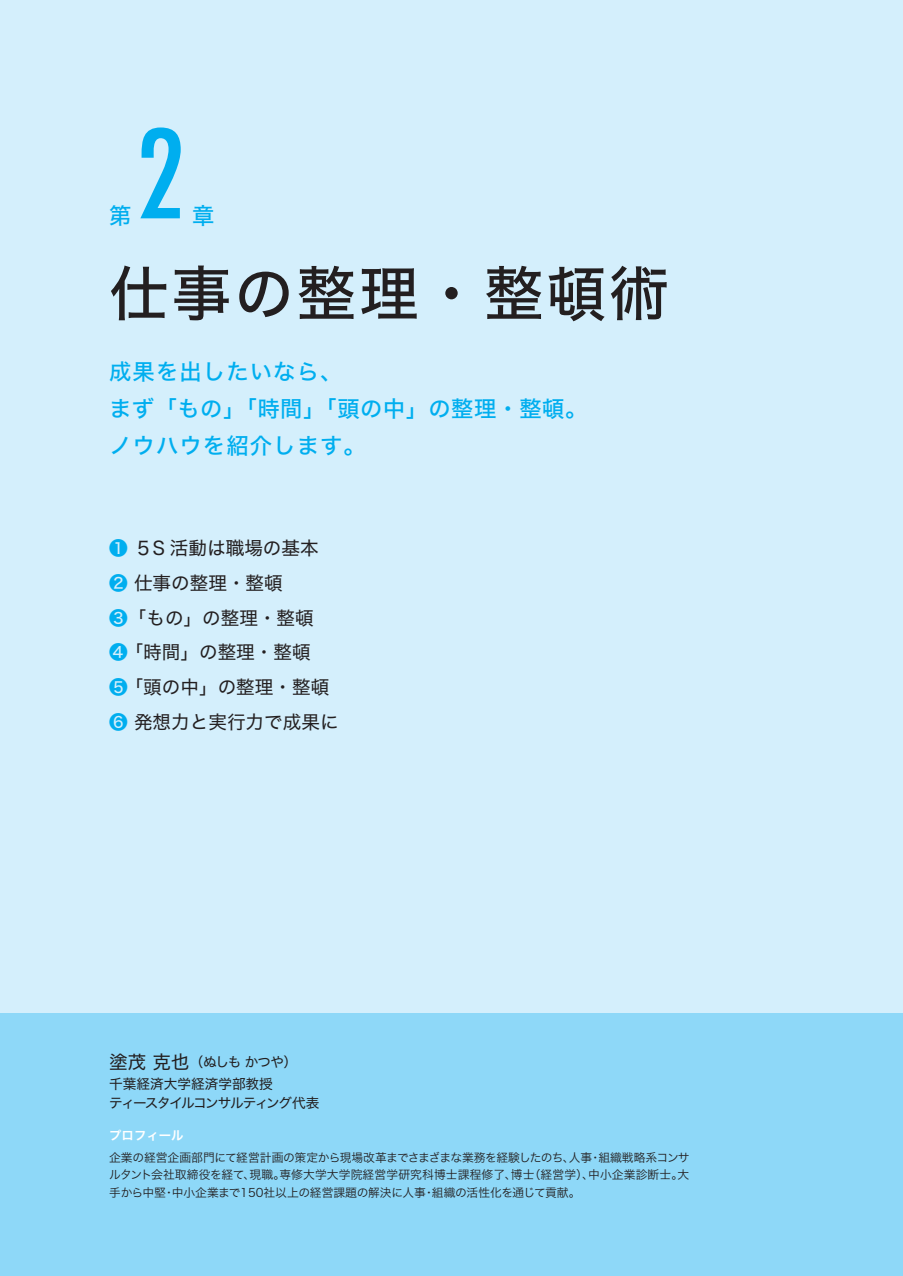
<style>
.page{position:relative;width:903px;height:1276px;background:#fff}
.page>*{position:absolute;margin:0;border:0;box-sizing:border-box;transform-origin:0 0}
.t1{font:condensed 119px "Futura Std";color:#00aeef}
.t2{font:59.5px "Hira Kaku Std W5 90 msp RKSJ H";letter-spacing:.05em;color:#231f20}
.t3{font:22.4px/37.3px "Hira Kaku Std W5 90 msp RKSJ H";letter-spacing:.05em;color:#00aeef}
.t4{font:18.55px/34.6px "Hira Kaku Std W4 90 msp RKSJ H";color:#231f20}
.t5{font:13.65px/22.4px "Hira Kaku Std W4 90 msp RKSJ H";color:#231f20}
.t6{font:13.65px "Hira Kaku Std W4 90 msp RKSJ H";letter-spacing:-.105em;color:#231f20}
.t7{font:12.42px "Hira Kaku Std W6 90 msp RKSJ H";color:#fff}
.t8{font:11.72px/17.3px "Hira Kaku Std W3 90 msp RKSJ H";letter-spacing:-.01em;color:#231f20;text-align:justify}
.s1{font-family:"Hira Kaku Std W5 90 msp RKSJ H";color:#00aeef}
.s2{font-size:18.55px}
</style>
<div class="page">
<div style="left:0;top:1012px;width:903px;height:264px;background:#8ed8f8"></div>
<div style="left:0;top:0;width:903px;height:1012px;background:#d4effc"></div>
<h1 class="t1" style="left:136px;top:108px;width:50px">2</h1>
<h3 class="t3" style="left:109px;top:199px;width:24px">第</h3>
<h3 class="t3" style="left:192px;top:199px;width:24px">章</h3>
<h2 class="t2" style="left:109px;top:271px;width:561px">仕事の整理・整頓術</h2>
<h3 class="t3" style="left:109px;top:356px;width:480px">成果を出したいなら、<br>まず「もの」「時間」「頭の中」の整理・整頓。ノウハウを紹介します。</h3>
<h3 class="t4" style="left:109px;top:533px;width:231px"><span class="s1">❶</span> ５S 活動は職場の基本<br><span class="s1">❷</span> 仕事の整理・整頓<br><span class="s1">❸</span>「もの」の整理・整頓<br><span class="s1">❹</span>「時間」の整理・整頓<br><span class="s1">❺</span>「頭の中」の整理・整頓<br><span class="s1">❻</span> 発想力と実行力で成果に</h3>
<p class="t5" style="left:109px;top:1052px;width:189px"><span class="s2">塗茂 克也</span>（ぬしも かつや）千葉経済大学経済学部教授</p>
<p class="t6" style="left:109px;top:1098px;width:212px">ティースタイルコンサルティング代表</p>
<p class="t7" style="left:109px;top:1131px;width:76px">プロフィール</p>
<p class="t8" style="left:109px;top:1150px;width:582px">企業の経営企画部門にて経営計画の策定から現場改革までさまざまな業務を経験したのち、人事・組織戦略系コンサルタント会社取締役を経て、現職。専修大学大学院経営学研究科博士課程修了、博士（経営学）、中小企業診断士。大手から中堅・中小企業まで150社以上の経営課題の解決に人事・組織の活性化を通じて貢献。</p>
</div>
